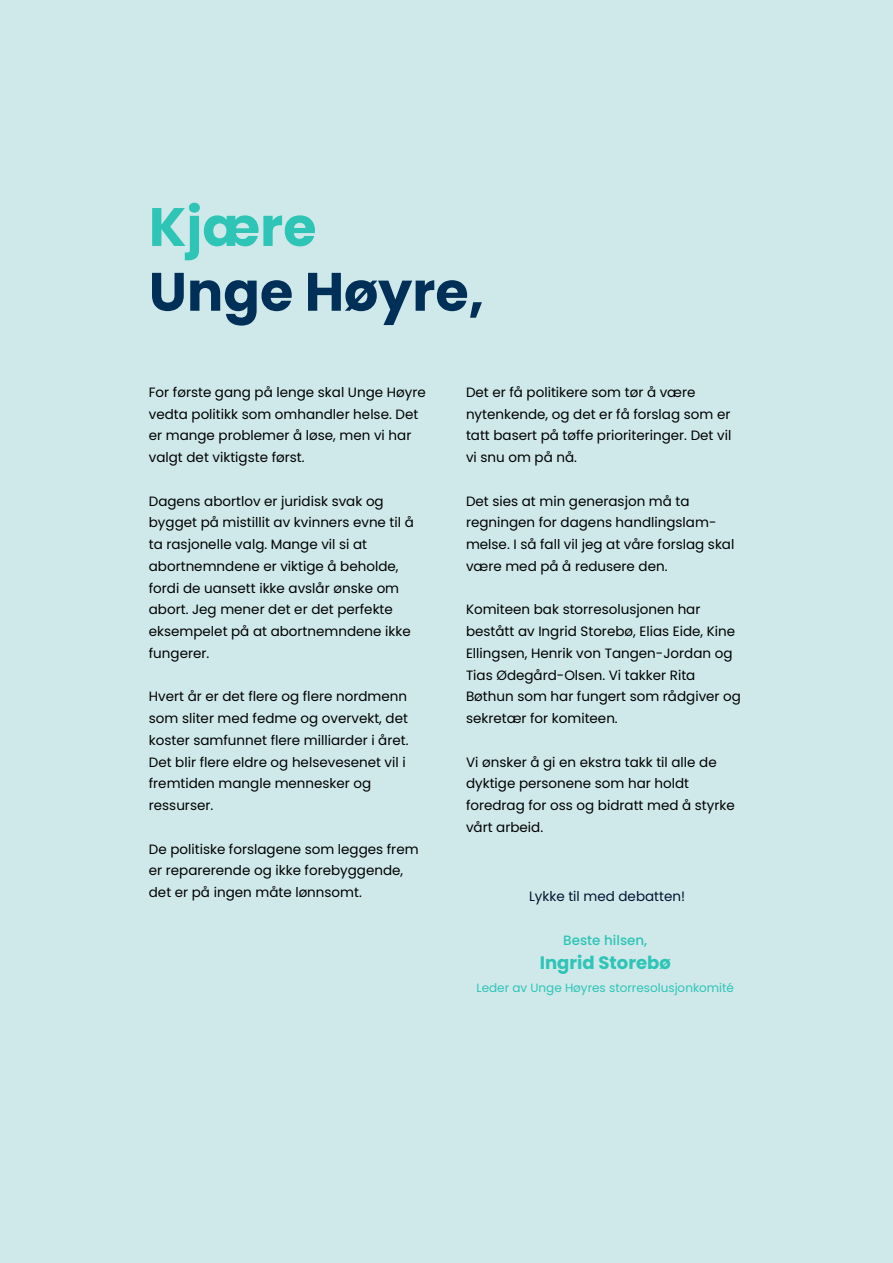
<style>
.page{position:relative;width:893px;height:1263px;background:#cfe9ea}
.page>*{position:absolute;margin:0;border:0;box-sizing:border-box;transform-origin:0 0}
.t1{font:700 54px "Poppins";color:#003057}
.t2{font:700 54px "Poppins";color:#2ec4b6}
.t3{font:700 18px "Poppins";color:#2ec4b6}
.t4{font:13.5px/21.8px "Poppins";color:#000}
.t5{font:13.5px "Poppins";color:#021431}
.t6{font:500 13.5px "Poppins";color:#2ec4b6}
.t7{font:12px "Poppins";color:#2ec4b6}
</style>
<div class="page">
<h1 class="t2" style="left:149px;top:196px;width:169px">Kjære</h1>
<h1 class="t1" style="left:149px;top:260px;width:337px">Unge Høyre,</h1>
<p class="t4" style="left:149px;top:381px;width:278px">For første gang på lenge skal Unge Høyre vedta politikk som omhandler helse. Det er mange problemer å løse, men vi har valgt det viktigste først.</p>
<p class="t4" style="left:149px;top:490px;width:267px">Dagens abortlov er juridisk svak og bygget på mistillit av kvinners evne til å ta rasjonelle valg. Mange vil si at abortnemndene er viktige å beholde, fordi de uansett ikke avslår ønske om abort. Jeg mener det er det perfekte eksempelet på at abortnemndene ikke fungerer.</p>
<p class="t4" style="left:149px;top:686px;width:261px">Hvert år er det flere og flere nordmenn som sliter med fedme og overvekt, det koster samfunnet flere milliarder i året.<br>Det blir flere eldre og helsevesenet vil i fremtiden mangle mennesker og ressurser.</p>
<p class="t4" style="left:149px;top:838px;width:271px">De politiske forslagene som legges frem er reparerende og ikke forebyggende, det er på ingen måte lønnsomt.</p>
<p class="t4" style="left:466px;top:381px;width:267px">Det er få politikere som tør å være nytenkende, og det er få forslag som er tatt basert på tøffe prioriteringer. Det vil vi snu om på nå.</p>
<p class="t4" style="left:466px;top:490px;width:270px">Det sies at min generasjon må ta regningen for dagens handlingslam&shy;melse. I så fall vil jeg at våre forslag skal være med på å redusere den.</p>
<p class="t4" style="left:466px;top:599px;width:277px">Komiteen bak storresolusjonen har bestått av Ingrid Storebø, Elias Eide, Kine Ellingsen, Henrik von Tangen-Jordan og Tias Ødegård-Olsen. Vi takker Rita Bøthun som har fungert som rådgiver og sekretær for komiteen.</p>
<p class="t4" style="left:466px;top:751px;width:270px">Vi ønsker å gi en ekstra takk til alle de dyktige personene som har holdt foredrag for oss og bidratt med å styrke vårt arbeid.</p>
<p class="t5" style="left:529px;top:888px;width:158px">Lykke til med debatten!</p>
<p class="t6" style="left:563px;top:933px;width:86px">Beste hilsen,</p>
<h2 class="t3" style="left:540px;top:953px;width:132px">Ingrid Storebø</h2>
<p class="t7" style="left:477px;top:981px;width:259px">Leder av Unge Høyres storresolusjonkomité</p>
</div>
